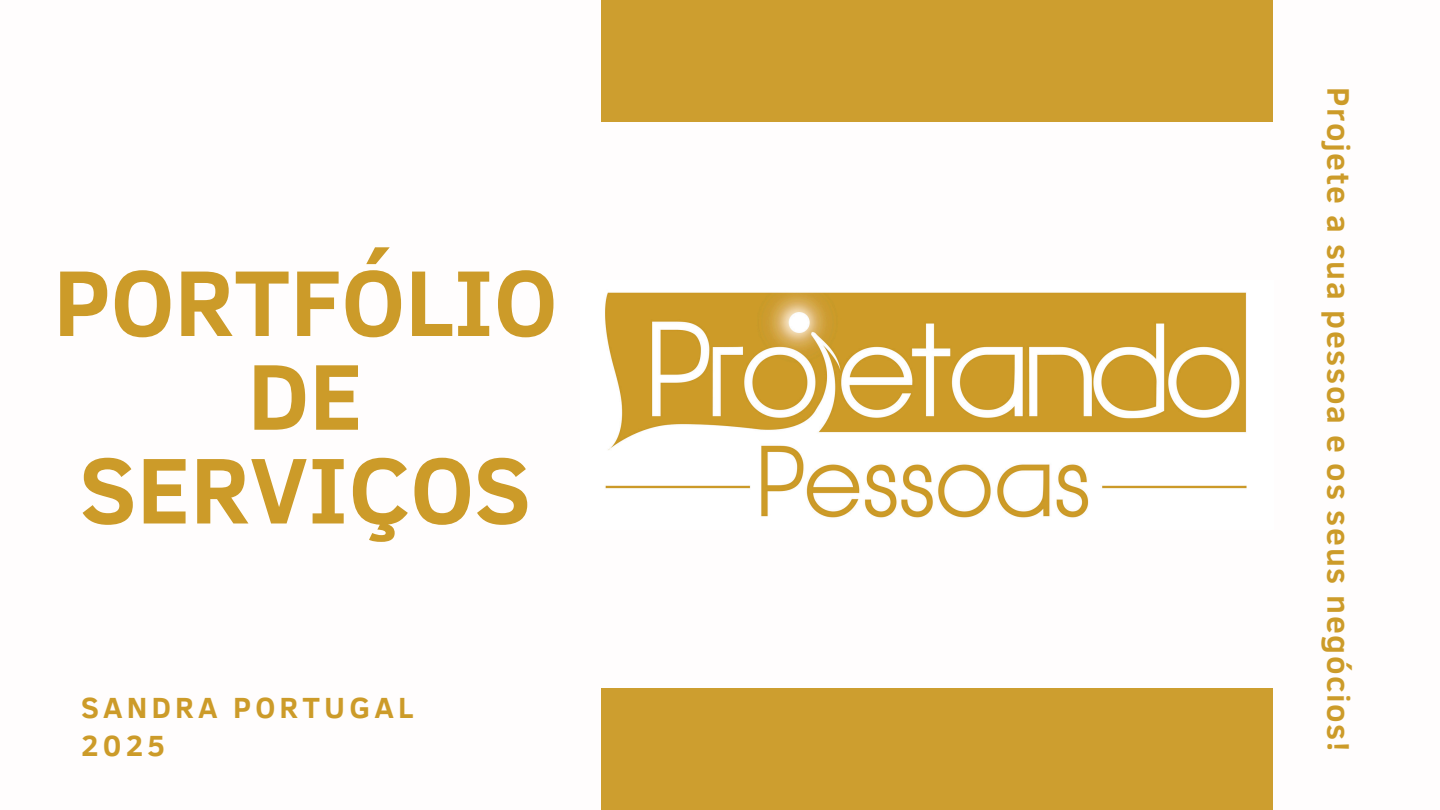
<style>
.page{position:relative;width:1440px;height:810px;background:#fff}
.page>*{position:absolute;margin:0;border:0;box-sizing:border-box;transform-origin:0 0}
.t1{font:700 95.3px/93.8px "Clear Sans";color:#cc9b29;text-align:center}
.t2{font:700 32px "Clear Sans";letter-spacing:.05em;color:#cc9b29}
.t3{font:700 29.9px/38.2px "Clear Sans";letter-spacing:.14em;color:#cc9b29}
</style>
<div class="page">
<div style="left:601px;top:688px;width:672px;height:122px;background:#cc9b29"></div>
<img style="left:605px;top:292px;width:642px;height:226px">
<div style="left:601px;top:0;width:672px;height:121px;background:#cc9b29"></div>
<p class="t1" style="left:53px;top:251px;width:506px">PORTFÓLIO<br>DE<br>SERVIÇOS</p>
<h1 class="t3" style="left:81px;top:687px;width:334px">SANDRA PORTUGAL<br>2025</h1>
<p class="t2" style="left:1362px;top:87px;width:665px;rotate:90deg">Projete a sua pessoa e os seus negócios!</p>
</div>
